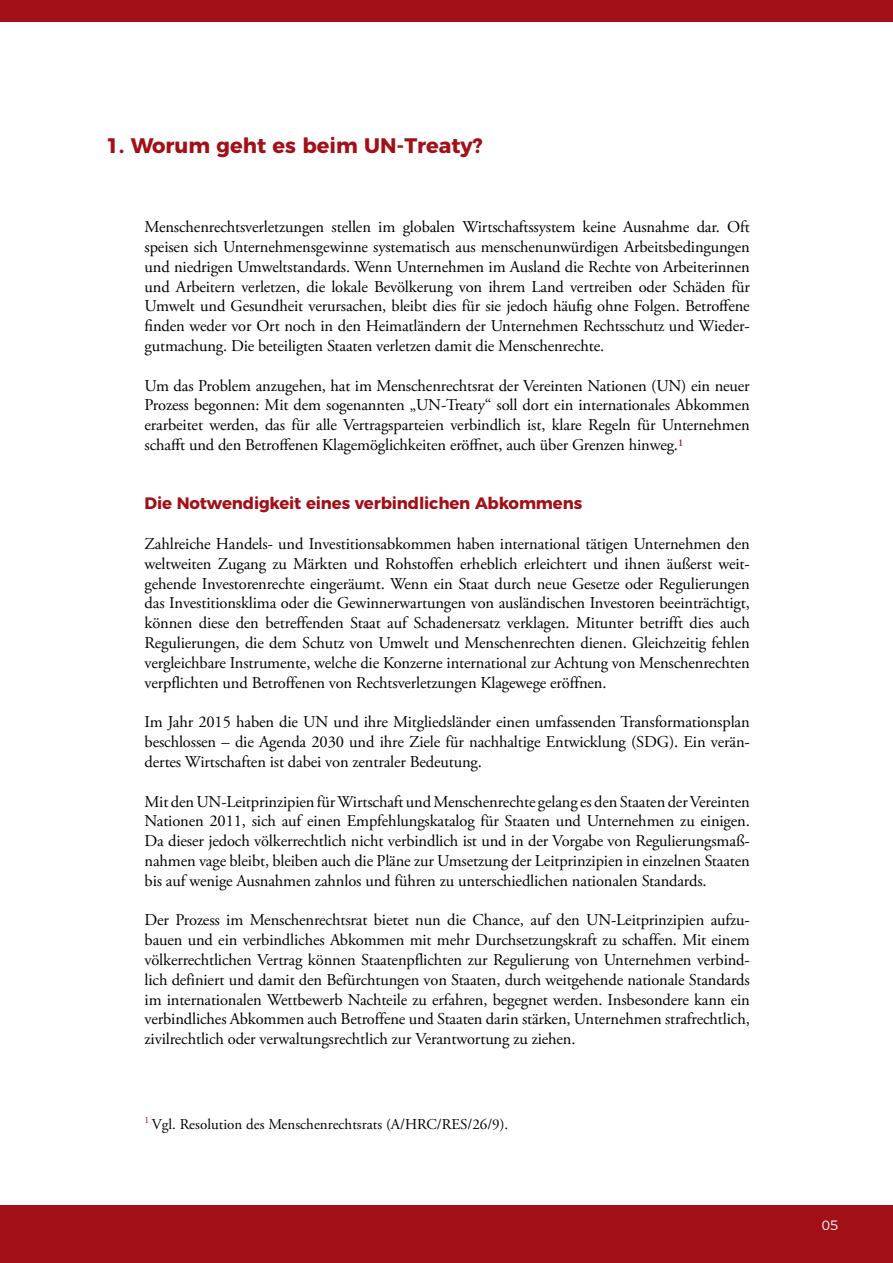
<style>
.page{position:relative;width:893px;height:1263px;background:#fff}
.page>*{position:absolute;margin:0;border:0;box-sizing:border-box;transform-origin:0 0}
.t1{font:700 21px "Montserrat";color:#a30f17}
.t2{font:16.5px/19.8px "Adobe Garamond Pro";letter-spacing:-.01em;color:#000;text-align:justify}
.t3{font:700 16.5px "Montserrat";letter-spacing:-.01em;color:#a30f17}
.t4{font:15px "Adobe Garamond Pro";color:#000}
.t5{font:300 13.5px "Montserrat";color:#fff}
.s1{color:#a30f17}
</style>
<div class="page">
<div style="left:0;top:1205px;width:893px;height:58px;background:#a30f17"></div>
<div style="left:0;top:0;width:893px;height:21px;background:#a30f17"></div>
<p class="t1" style="left:106px;top:128px;width:378px">1. Worum geht es beim UN-Treaty?</p>
<p class="t2" style="left:145px;top:218px;width:607px">Menschenrechtsverletzungen stellen im globalen Wirtschaftssystem keine Ausnahme dar. Oft speisen sich Unternehmensgewinne systematisch aus menschenunwürdigen Arbeitsbedingungen und niedrigen Umweltstandards. Wenn Unternehmen im Ausland die Rechte von Arbeiterinnen und Arbeitern verletzen, die lokale Bevölkerung von ihrem Land vertreiben oder Schäden für Umwelt und Gesundheit verursachen, bleibt dies für sie jedoch häufig ohne Folgen. Betroffene finden weder vor Ort noch in den Heimatländern der Unternehmen Rechtsschutz und Wieder&shy;gutmachung. Die beteiligten Staaten verletzen damit die Menschenrechte.</p>
<p class="t2" style="left:145px;top:376px;width:607px">Um das Problem anzugehen, hat im Menschenrechtsrat der Vereinten Nationen (UN) ein neuer Prozess begonnen: Mit dem sogenannten „UN-Treaty“ soll dort ein internationales Abkommen erarbeitet werden, das für alle Vertragsparteien verbindlich ist, klare Regeln für Unternehmen schafft und den Betroffenen Klagemöglichkeiten eröffnet, auch über Grenzen hinweg.<span class="s1">1</span></p>
<p class="t3" style="left:145px;top:490px;width:439px">Die Notwendigkeit eines verbindlichen Abkommens</p>
<p class="t2" style="left:145px;top:534px;width:607px">Zahlreiche Handels- und Investitionsabkommen haben international tätigen Unternehmen den weltweiten Zugang zu Märkten und Rohstoffen erheblich erleichtert und ihnen äußerst weit&shy;gehende Investorenrechte eingeräumt. Wenn ein Staat durch neue Gesetze oder Regulierungen das Investitionsklima oder die Gewinnerwartungen von ausländischen Investoren beeinträchtigt, können diese den betreffenden Staat auf Schadenersatz verklagen. Mitunter betrifft dies auch Regulierungen, die dem Schutz von Umwelt und Menschenrechten dienen. Gleichzeitig fehlen vergleichbare Instrumente, welche die Konzerne international zur Achtung von Menschenrechten verpflichten und Betroffenen von Rechtsverletzungen Klagewege eröffnen.</p>
<p class="t2" style="left:145px;top:713px;width:607px">Im Jahr 2015 haben die UN und ihre Mitgliedsländer einen umfassenden Transformationsplan beschlossen – die Agenda 2030 und ihre Ziele für nachhaltige Entwicklung (SDG). Ein verän&shy;dertes Wirtschaften ist dabei von zentraler Bedeutung.</p>
<p class="t2" style="left:145px;top:792px;width:607px">Mit den UN-Leitprinzipien für Wirtschaft und Menschenrechte gelang es den Staaten der Vereinten Nationen 2011, sich auf einen Empfehlungskatalog für Staaten und Unternehmen zu einigen.<br>Da dieser jedoch völkerrechtlich nicht verbindlich ist und in der Vorgabe von Regulierungsmaß&shy;nahmen vage bleibt, bleiben auch die Pläne zur Umsetzung der Leitprinzipien in einzelnen Staaten bis auf wenige Ausnahmen zahnlos und führen zu unterschiedlichen nationalen Standards.</p>
<p class="t2" style="left:145px;top:911px;width:607px">Der Prozess im Menschenrechtsrat bietet nun die Chance, auf den UN-Leitprinzipien aufzu&shy;bauen und ein verbindliches Abkommen mit mehr Durchsetzungskraft zu schaffen. Mit einem völkerrechtlichen Vertrag können Staatenpflichten zur Regulierung von Unternehmen verbind&shy;lich definiert und damit den Befürchtungen von Staaten, durch weitgehende nationale Standards im internationalen Wettbewerb Nachteile zu erfahren, begegnet werden. Insbesondere kann ein verbindliches Abkommen auch Betroffene und Staaten darin stärken, Unternehmen strafrechtlich, zivilrechtlich oder verwaltungsrechtlich zur Verantwortung zu ziehen.</p>
<p class="t4" style="left:145px;top:1115px;width:365px"><sup>1</sup> Vgl. Resolution des Menschenrechtsrats (A/HRC/RES/26/9).</p>
<p class="t5" style="left:822px;top:1215px;width:18px">05</p>
</div>
